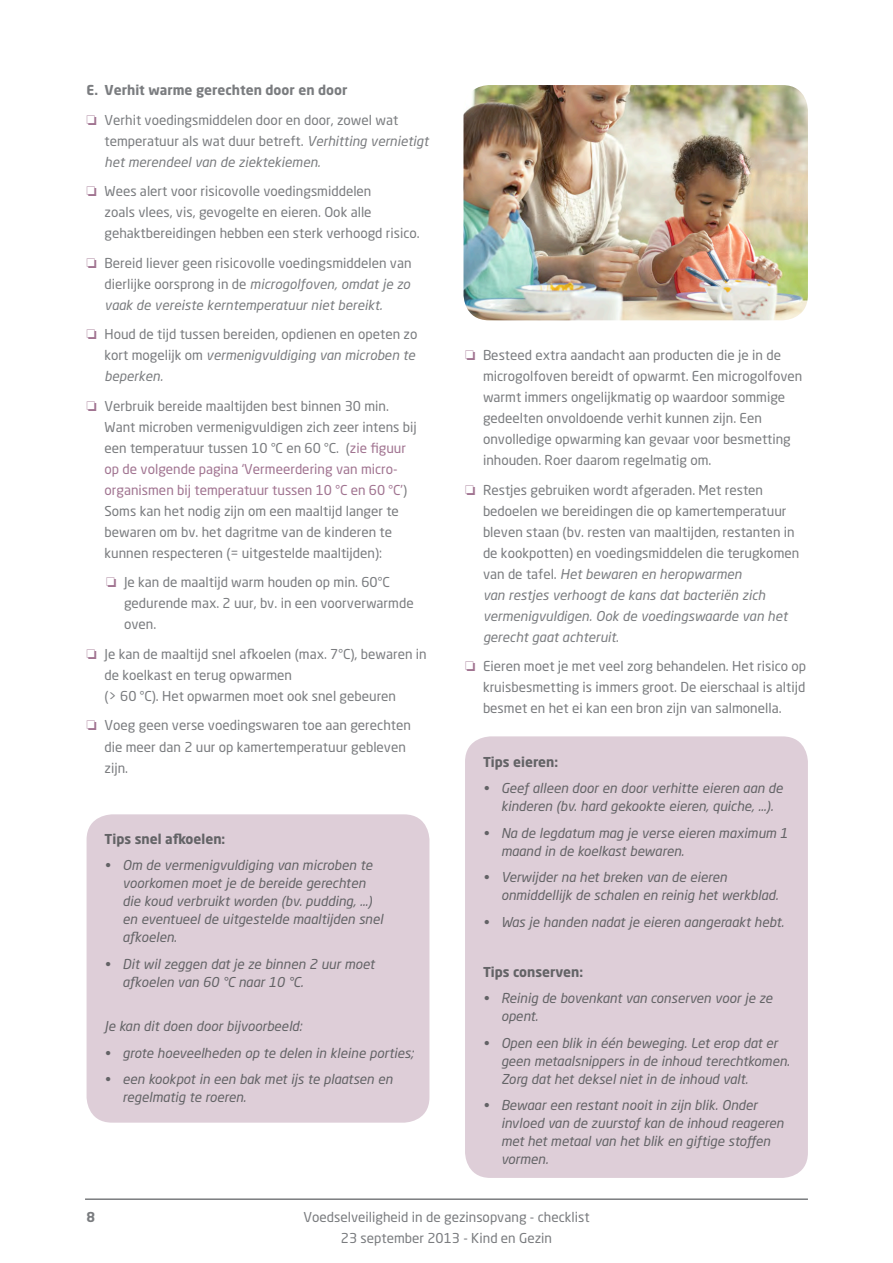
<style>
.page{position:relative;width:893px;height:1263px;background:#fff}
.page>*{position:absolute;margin:0;border:0;box-sizing:border-box;transform-origin:0 0}
.t1{font:13.5px/21px "Neo Sans Pro";color:#7a7c7f}
.tip{font:italic 13.5px/18px "Neo Sans Pro";color:#636366}
.tip-2{font:700 13.5px "Neo Sans Pro";color:#636366}
.Bodytekst_titel_met{font:700 13.5px "Neo Sans Pro";color:#7a7c7f}
.s1{color:#a17491}
.s2{font-style:italic}
</style>
<div class="page">
<hr style="left:85px;top:1198px;width:723px;height:2px;background:#7a7c7f">
<div style="left:465px;top:736px;width:343px;height:442px;background:#deced8;border-radius:26px"></div>
<div style="left:87px;top:814px;width:342px;height:309px;background:#deced8;border-radius:26px"></div>
<img style="left:463px;top:85px;width:345px;height:235px">
<p class="Bodytekst_titel_met" style="left:87px;top:82px;width:262px">E. Verhit warme gerechten door en door</p>
<p class="t1" style="left:105px;top:109px;width:326px;text-indent:-18px"><span class="s1">❏</span> Verhit voedingsmiddelen door en door, zowel wat temperatuur als wat duur betreft. <span class="s2">Verhitting vernietigt het merendeel van de ziektekiemen.</span></p>
<p class="t1" style="left:105px;top:181px;width:317px;text-indent:-18px"><span class="s1">❏</span> Wees alert voor risicovolle voedingsmiddelen<br>zoals vlees, vis, gevogelte en eieren. Ook alle gehaktbereidingen hebben een sterk verhoogd risico.</p>
<p class="t1" style="left:105px;top:252px;width:309px;text-align:justify;text-indent:-18px"><span class="s1">❏</span> Bereid liever geen risicovolle voedingsmiddelen van dierlijke oorsprong in de <span class="s2">microgolfoven, omdat je zo vaak de vereiste kerntemperatuur niet bereikt.</span></p>
<p class="t1" style="left:105px;top:324px;width:314px;text-indent:-18px"><span class="s1">❏</span> Houd de tijd tussen bereiden, opdienen en opeten zo kort mogelijk om <span class="s2">vermenigvuldiging van microben te beperken.</span></p>
<p class="t1" style="left:105px;top:395px;width:314px;text-indent:-18px"><span class="s1">❏</span> Verbruik bereide maaltijden best binnen 30 min.<br>Want microben vermenigvuldigen zich zeer intens bij een temperatuur tussen 10 °C en 60 °C. (<span class="s1">zie figuur op de volgende pagina ‘Vermeerdering van micro&shy;organismen bij temperatuur tussen 10 °C en 60 °C’</span>)<br>Soms kan het nodig zijn om een maaltijd langer te bewaren om bv. het dagritme van de kinderen te kunnen respecteren (= uitgestelde maaltijden):</p>
<p class="t1" style="left:124px;top:572px;width:291px;text-indent:-18px"><span class="s1">❏</span> Je kan de maaltijd warm houden op min. 60°C gedurende max. 2 uur, bv. in een voorverwarmde oven.</p>
<p class="t1" style="left:105px;top:643px;width:324px;text-indent:-18px"><span class="s1">❏</span> Je kan de maaltijd snel afkoelen (max. 7°C), bewaren in de koelkast en terug opwarmen<br>(&gt; 60 °C). Het opwarmen moet ook snel gebeuren</p>
<p class="t1" style="left:105px;top:715px;width:308px;text-indent:-18px"><span class="s1">❏</span> Voeg geen verse voedingswaren toe aan gerechten die meer dan 2 uur op kamertemperatuur gebleven zijn.</p>
<p class="tip-2" style="left:105px;top:830px;width:122px">Tips snel afkoelen:</p>
<p class="tip" style="left:123px;top:856px;width:262px;text-indent:-18px">• Om de vermenigvuldiging van microben te voorkomen moet je de bereide gerechten die koud verbruikt worden (bv. pudding, …) en eventueel de uitgestelde maaltijden snel afkoelen.</p>
<p class="tip" style="left:123px;top:954px;width:254px;text-indent:-18px">• Dit wil zeggen dat je ze binnen 2 uur moet afkoelen van 60 °C naar 10 °C.</p>
<p class="tip" style="left:105px;top:1017px;width:199px">Je kan dit doen door bijvoorbeeld:</p>
<p class="tip" style="left:105px;top:1043px;width:311px">• grote hoeveelheden op te delen in kleine porties;</p>
<p class="tip" style="left:123px;top:1070px;width:272px;text-indent:-18px">• een kookpot in een bak met ijs te plaatsen en regelmatig te roeren.</p>
<p class="t1" style="left:483px;top:344px;width:321px;text-indent:-18px"><span class="s1">❏</span> Besteed extra aandacht aan producten die je in de microgolfoven bereidt of opwarmt. Een microgolfoven warmt immers ongelijkmatig op waardoor sommige gedeelten onvoldoende verhit kunnen zijn. Een onvolledige opwarming kan gevaar voor besmetting inhouden. Roer daarom regelmatig om.</p>
<p class="t1" style="left:483px;top:479px;width:318px;text-indent:-18px"><span class="s1">❏</span> Restjes gebruiken wordt afgeraden. Met resten bedoelen we bereidingen die op kamertemperatuur bleven staan (bv. resten van maaltijden, restanten in de kookpotten) en voedingsmiddelen die terugkomen van de tafel. <span class="s2">Het bewaren en heropwarmen<br>van restjes verhoogt de kans dat bacteriën zich vermenigvuldigen. Ook de voedingswaarde van het gerecht gaat achteruit.</span></p>
<p class="t1" style="left:483px;top:655px;width:325px;text-align:justify;text-indent:-18px"><span class="s1">❏</span> Eieren moet je met veel zorg behandelen. Het risico op kruisbesmetting is immers groot. De eierschaal is altijd besmet en het ei kan een bron zijn van salmonella.</p>
<p class="tip-2" style="left:483px;top:753px;width:77px">Tips eieren:</p>
<p class="tip" style="left:501px;top:779px;width:283px;text-indent:-18px">• Geef alleen door en door verhitte eieren aan de kinderen (bv. hard gekookte eieren, quiche, …).</p>
<p class="tip" style="left:501px;top:824px;width:289px;text-indent:-18px">• Na de legdatum mag je verse eieren maximum 1 maand in de koelkast bewaren.</p>
<p class="tip" style="left:501px;top:868px;width:279px;text-indent:-18px">• Verwijder na het breken van de eieren onmiddellijk de schalen en reinig het werkblad.</p>
<p class="tip" style="left:483px;top:912px;width:302px">• Was je handen nadat je eieren aangeraakt hebt.</p>
<p class="tip-2" style="left:483px;top:963px;width:102px">Tips conserven:</p>
<p class="tip" style="left:501px;top:989px;width:273px;text-indent:-18px">• Reinig de bovenkant van conserven voor je ze opent.</p>
<p class="tip" style="left:501px;top:1033px;width:290px;text-indent:-18px">• Open een blik in één beweging. Let erop dat er geen metaalsnippers in de inhoud terechtkomen.<br>Zorg dat het deksel niet in de inhoud valt.</p>
<p class="tip" style="left:501px;top:1096px;width:284px;text-indent:-18px">• Bewaar een restant nooit in zijn blik. Onder invloed van de zuurstof kan de inhoud reageren met het metaal van het blik en giftige stoffen vormen.</p>
<p class="Bodytekst_titel_met" style="left:87px;top:1208px;width:10px">8</p>
<p class="t1" style="left:303px;top:1206px;width:288px;text-align:center">Voedselveiligheid in de gezinsopvang - checklist<br>23 september 2013 - Kind en Gezin</p>
</div>
